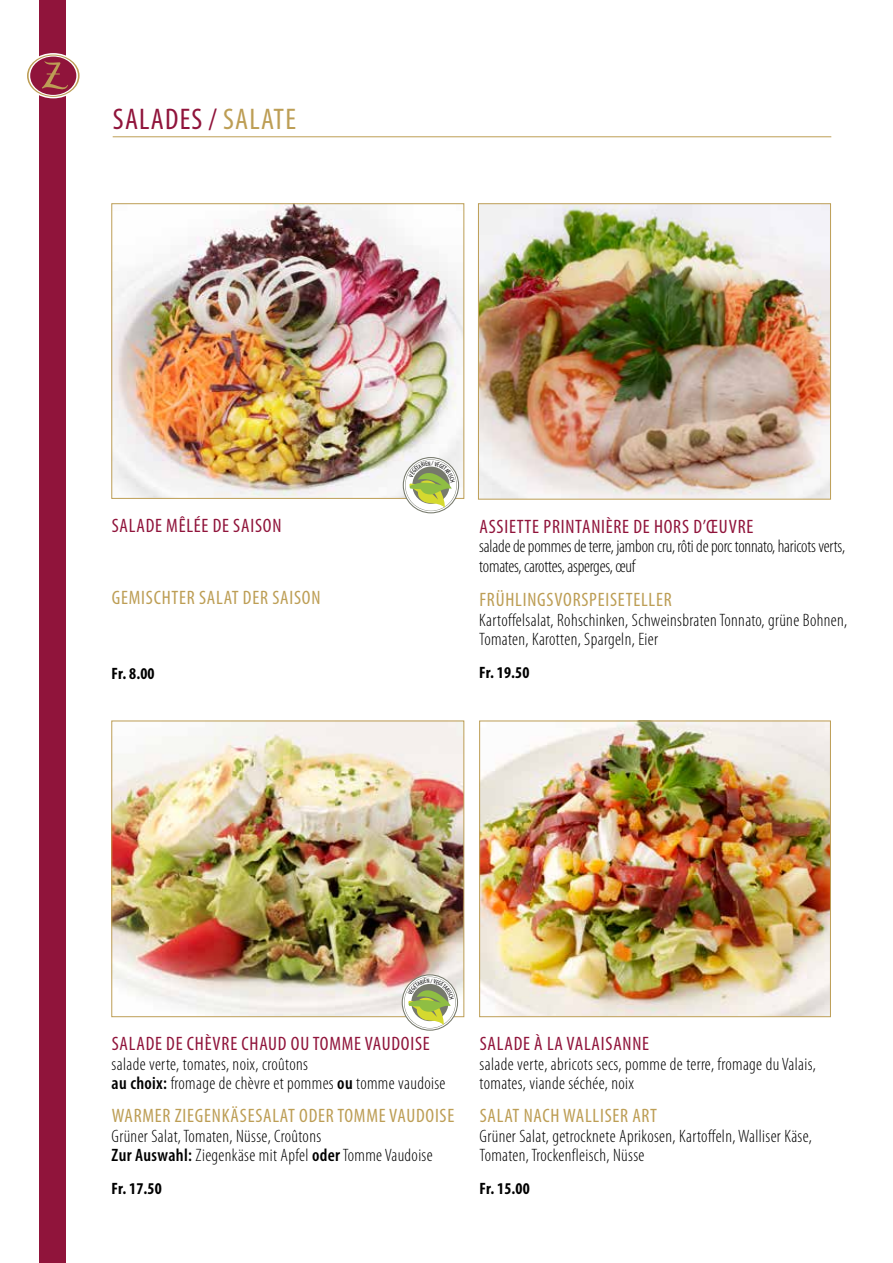
<style>
.page{position:relative;width:893px;height:1263px;background:#fff}
.page>*{position:absolute;margin:0;border:0;box-sizing:border-box;transform-origin:0 0}
.t1{font:condensed 30px "Myriad Pro";letter-spacing:.04em;color:#90143b}
.t2{font:condensed 19.5px "Myriad Pro";letter-spacing:.04em;color:#bd9e55}
.t3{font:condensed 19.5px "Myriad Pro";letter-spacing:.04em;color:#90143b}
.t4{font:300 condensed 18px/19.5px "Myriad Pro";letter-spacing:.02em;color:#000}
.t5{font:300 condensed 18px/19.5px "Myriad Pro";letter-spacing:-.01em;color:#000}
.t6{font:700 condensed 16.5px "Myriad Pro";letter-spacing:.01em;color:#000}
.s1{color:#bd9e55}
.s2{font-weight:600}
</style>
<div class="page">
<hr style="left:113px;top:136px;width:718px;height:1px;background:#bd9e55">
<div style="left:40px;top:0;width:26px;height:1263px;background:#90143b"></div>
<svg style="left:27px;top:52px;width:53px;height:48px"></svg>
<img style="left:480px;top:205px;width:349px;height:292px">
<div style="left:478px;top:203px;width:353px;height:296px;border:1px solid #bd9e55"></div>
<img style="left:114px;top:723px;width:348px;height:292px">
<div style="left:112px;top:721px;width:352px;height:296px;border:1px solid #bd9e55"></div>
<svg style="left:402px;top:974px;width:56px;height:57px"></svg>
<svg style="left:403px;top:975px;width:54px;height:55px"></svg>
<svg style="left:404px;top:977px;width:51px;height:51px"></svg>
<img style="left:114px;top:205px;width:348px;height:292px">
<div style="left:112px;top:203px;width:352px;height:296px;border:1px solid #bd9e55"></div>
<img style="left:481px;top:723px;width:348px;height:292px">
<div style="left:479px;top:721px;width:352px;height:296px;border:1px solid #bd9e55"></div>
<svg style="left:403px;top:457px;width:56px;height:56px"></svg>
<svg style="left:404px;top:458px;width:54px;height:54px"></svg>
<svg style="left:405px;top:460px;width:51px;height:51px"></svg>
<svg style="left:408px;top:978px;width:46px;height:48px"></svg>
<svg style="left:409px;top:461px;width:46px;height:48px"></svg>
<h1 class="t1" style="left:113px;top:101px;width:184px">SALADES / <span class="s1">SALATE</span></h1>
<p class="t3" style="left:112px;top:513px;width:171px">SALADE MÊLÉE DE SAISON</p>
<p class="t2" style="left:112px;top:585px;width:210px">GEMISCHTER SALAT DER SAISON</p>
<p class="t6" style="left:112px;top:663px;width:45px">Fr. 8.00</p>
<p class="t3" style="left:479px;top:514px;width:275px">ASSIETTE PRINTANIÈRE DE HORS D’ŒUVRE</p>
<p class="t5" style="left:479px;top:537px;width:367px">salade de pommes de terre, jambon cru, rôti de porc tonnato, haricots verts, tomates, carottes, asperges, œuf</p>
<p class="t2" style="left:479px;top:588px;width:194px">FRÜHLINGSVORSPEISETELLER</p>
<p class="t4" style="left:479px;top:610px;width:369px">Kartoffelsalat, Rohschinken, Schweinsbraten Tonnato, grüne Bohnen,<br>Tomaten, Karotten, Spargeln, Eier</p>
<p class="t6" style="left:479px;top:662px;width:52px">Fr. 19.50</p>
<p class="t3" style="left:112px;top:1032px;width:320px">SALADE DE CHÈVRE CHAUD OU TOMME VAUDOISE</p>
<p class="t4" style="left:112px;top:1054px;width:335px">salade verte, tomates, noix, croûtons<br><span class="s2">au choix:</span> fromage de chèvre et pommes <span class="s2">ou</span> tomme vaudoise</p>
<p class="t2" style="left:112px;top:1104px;width:344px">WARMER ZIEGENKÄSESALAT ODER TOMME VAUDOISE</p>
<p class="t4" style="left:112px;top:1126px;width:323px">Grüner Salat, Tomaten, Nüsse, Croûtons<br><span class="s2">Zur Auswahl:</span> Ziegenkäse mit Apfel <span class="s2">oder</span> Tomme Vaudoise</p>
<p class="t6" style="left:112px;top:1178px;width:52px">Fr. 17.50</p>
<p class="t3" style="left:480px;top:1032px;width:171px">SALADE À LA VALAISANNE</p>
<p class="t4" style="left:480px;top:1054px;width:338px">salade verte, abricots secs, pomme de terre, fromage du Valais, tomates, viande séchée, noix</p>
<p class="t2" style="left:480px;top:1104px;width:179px">SALAT NACH WALLISER ART</p>
<p class="t4" style="left:480px;top:1126px;width:334px">Grüner Salat, getrocknete Aprikosen, Kartoffeln, Walliser Käse,<br>Tomaten, Trockenfleisch, Nüsse</p>
<p class="t6" style="left:480px;top:1178px;width:52px">Fr. 15.00</p>
</div>
